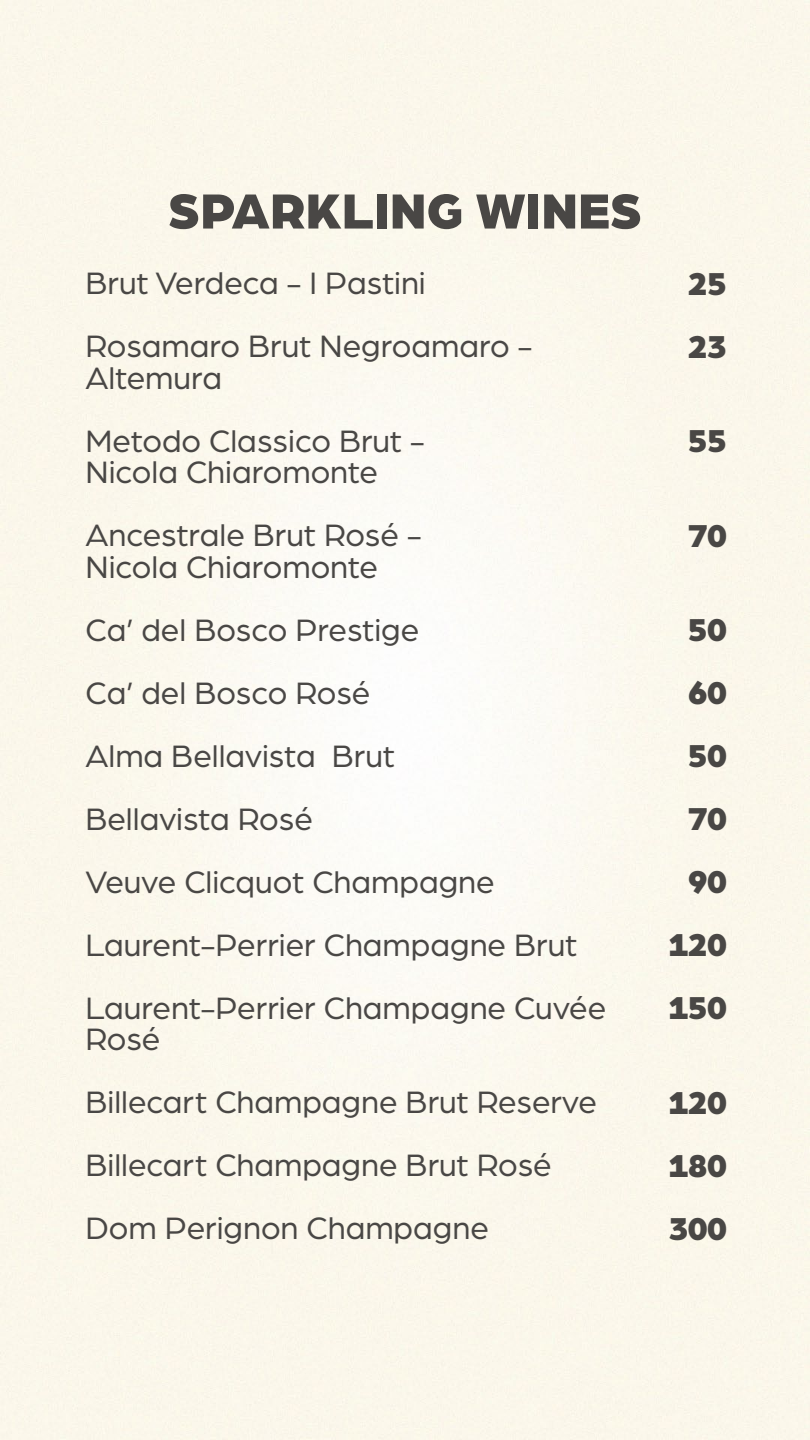
<style>
.page{position:relative;width:810px;height:1440px;background:#fff}
.page>*{position:absolute;margin:0;border:0;box-sizing:border-box;transform-origin:0 0}
.t1{font:900 52.5px "Arboria";color:#494745}
.t2{font:900 33.75px/63px "Arboria";letter-spacing:-.025em;color:#494745}
.t3{font:33px/63px "Arboria";color:#494745}
</style>
<div class="page">
<h1 class="t1" style="left:168px;top:173px;width:476px">SPARKLING WINES</h1>
<p class="t3" style="left:86px;top:250px;width:448px">Brut Verdeca - I Pastini<br>Rosamaro Brut Negroamaro -</p>
<p class="t3" style="left:86px;top:345px;width:341px">Altemura<br>Metodo Classico Brut -</p>
<p class="t3" style="left:86px;top:439px;width:338px">Nicola Chiaromonte<br>Ancestrale Brut Rosé -</p>
<p class="t3" style="left:86px;top:534px;width:522px">Nicola Chiaromonte<br>Ca’ del Bosco Prestige<br>Ca’ del Bosco Rosé<br>Alma Bellavista Brut<br>Bellavista Rosé<br>Veuve Clicquot Champagne<br>Laurent-Perrier Champagne Brut<br>Laurent-Perrier Champagne Cuvée</p>
<p class="t3" style="left:86px;top:1006px;width:513px">Rosé<br>Billecart Champagne Brut Reserve<br>Billecart Champagne Brut Rosé<br>Dom Perignon Champagne</p>
<p class="t2" style="left:688px;top:249px;width:40px">25<br>23</p>
<p class="t2" style="left:688px;top:407px;width:40px">55</p>
<p class="t2" style="left:688px;top:501px;width:40px">70</p>
<p class="t2" style="left:669px;top:596px;width:60px;text-align:center">50<br>60<br>50<br>70<br>90<br>120<br>150</p>
<p class="t2" style="left:669px;top:1068px;width:60px;text-align:justify">120<br>180<br>300</p>
</div>
